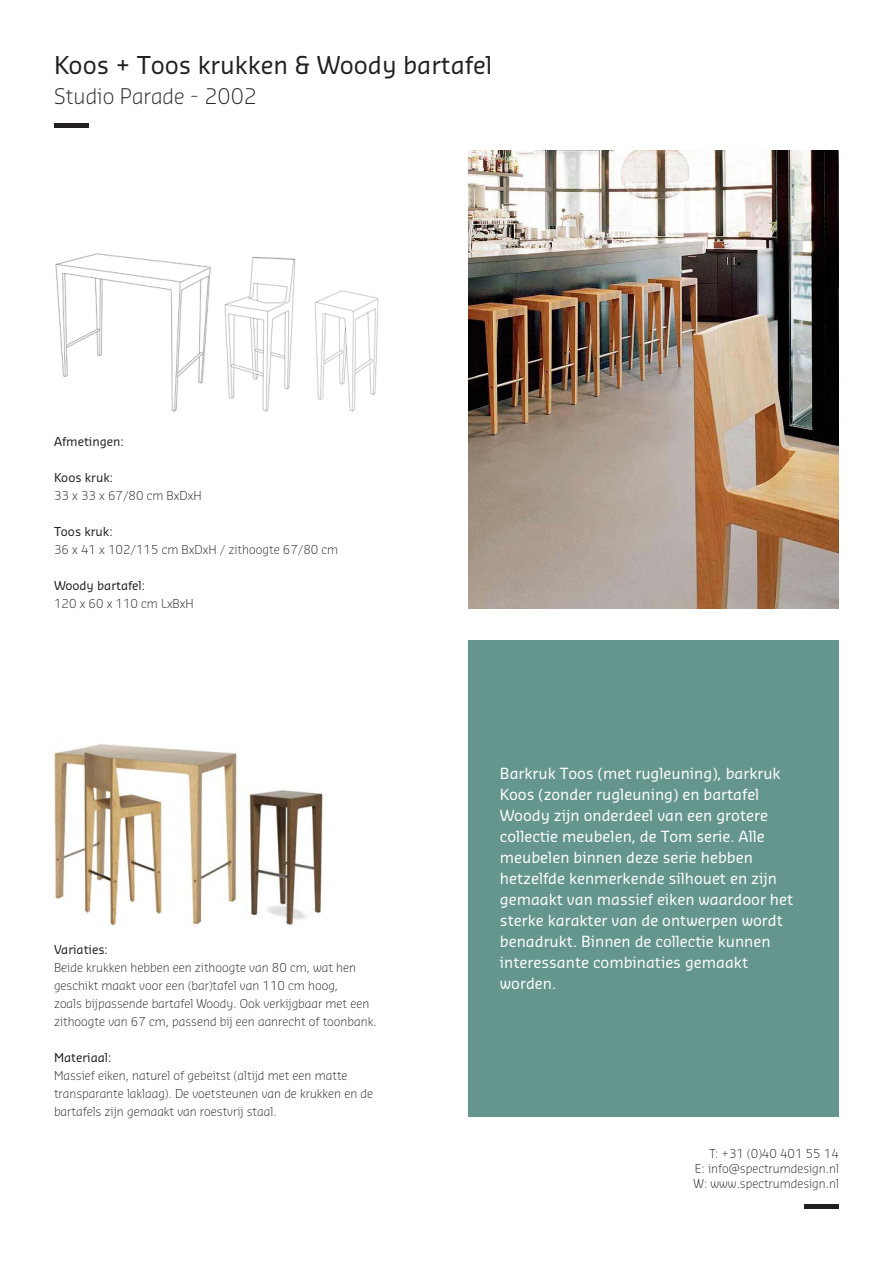
<style>
.page{position:relative;width:893px;height:1263px;background:#fff}
.page>*{position:absolute;margin:0;border:0;box-sizing:border-box;transform-origin:0 0}
.t1{font:24px "Sansa Std";color:#231f20}
.t2{font:300 21px "Sansa Std";color:#231f20}
.t3{font:15px/21px "Sansa Std";color:#fff}
.t4{font:300 12px/18px "Sansa Std";color:#231f20}
.t5{font:12px "Sansa Std";color:#231f20}
</style>
<div class="page">
<hr style="left:805px;top:1205px;width:34px;height:4px;background:#231f20">
<hr style="left:54px;top:123px;width:34px;height:4px;background:#231f20">
<img style="left:54px;top:744px;width:183px;height:182px">
<img style="left:468px;top:151px;width:371px;height:457px">
<div style="left:468px;top:640px;width:371px;height:476px;background:#65968e"></div>
<img style="left:224px;top:257px;width:72px;height:155px">
<img style="left:55px;top:253px;width:156px;height:159px">
<img style="left:314px;top:290px;width:65px;height:122px">
<img style="left:249px;top:790px;width:74px;height:135px">
<p class="t1" style="left:54px;top:49px;width:440px">Koos + Toos krukken &amp; Woody bartafel</p>
<p class="t2" style="left:54px;top:82px;width:204px">Studio Parade - 2002</p>
<p class="t5" style="left:54px;top:434px;width:71px">Afmetingen:</p>
<p class="t5" style="left:54px;top:470px;width:61px">Koos kruk:</p>
<p class="t4" style="left:54px;top:486px;width:149px">33 x 33 x 67/80 cm BxDxH</p>
<p class="t5" style="left:54px;top:524px;width:60px">Toos kruk:</p>
<p class="t4" style="left:54px;top:540px;width:286px">36 x 41 x 102/115 cm BxDxH / zithoogte 67/80 cm</p>
<p class="t5" style="left:54px;top:578px;width:93px">Woody bartafel:</p>
<p class="t4" style="left:54px;top:594px;width:141px">120 x 60 x 110 cm LxBxH</p>
<p class="t5" style="left:54px;top:942px;width:55px">Variaties:</p>
<p class="t4" style="left:54px;top:958px;width:324px">Beide krukken hebben een zithoogte van 80 cm, wat hen geschikt maakt voor een (bar)tafel van 110 cm hoog,<br>zoals bijpassende bartafel Woody. Ook verkijgbaar met een zithoogte van 67 cm, passend bij een aanrecht of toonbank.</p>
<p class="t5" style="left:54px;top:1050px;width:59px">Materiaal:</p>
<p class="t4" style="left:54px;top:1066px;width:321px">Massief eiken, naturel of gebeitst (altijd met een matte transparante laklaag). De voetsteunen van de krukken en de bartafels zijn gemaakt van roestvrij staal.</p>
<p class="t3" style="left:500px;top:762px;width:295px">Barkruk Toos (met rugleuning), barkruk Koos (zonder rugleuning) en bartafel Woody zijn onderdeel van een grotere collectie meubelen, de Tom serie. Alle meubelen binnen deze serie hebben hetzelfde kenmerkende silhouet en zijn gemaakt van massief eiken waardoor het sterke karakter van de ontwerpen wordt benadrukt. Binnen de collectie kunnen interessante combinaties gemaakt worden.</p>
<p class="t4" style="left:693px;top:1145px;width:147px;line-height:15px;text-align:justify;text-indent:16px">T: +31 (0)40 401 55 14<br>E: info@spectrumdesign.nl W: www.spectrumdesign.nl</p>
</div>
